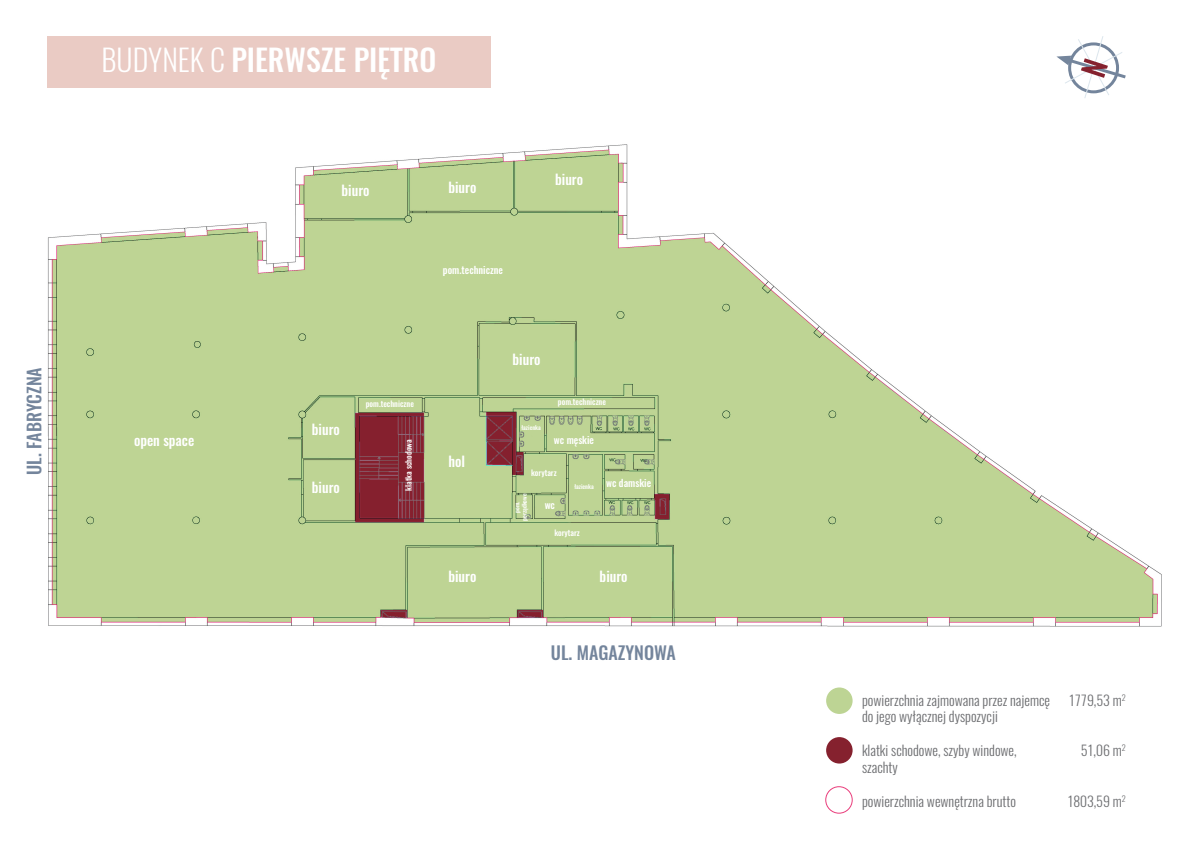
<style>
.page{position:relative;width:1191px;height:842px;background:#fff}
.page>*{position:absolute;margin:0;border:0;box-sizing:border-box;transform-origin:0 0}
.t1{font:500 30px "Oswald";color:#fff}
.t2{font:500 18px "Oswald";color:#74859c}
.t3{font:300 14px/16.8px "Oswald";color:#6c6d70}
.t4{font:500 14px "Oswald";color:#fff}
.t5{font:500 10px "Oswald";color:#fff}
.t6{font:500 8px "Oswald";color:#fff}
.t7{font:500 6px "Oswald";color:#fff}
.s1{font-weight:300}
</style>
<div class="page">
<img style="left:47px;top:83px;width:1115px;height:631px">
<div style="left:47px;top:36px;width:443px;height:51px;background:#eacbc4"></div>
<div style="left:826px;top:687px;width:26px;height:27px;background:#bdd494;border-radius:50%"></div>
<div style="left:826px;top:737px;width:26px;height:26px;background:#85212e;border-radius:50%"></div>
<svg style="left:1056px;top:36px;width:73px;height:63px"></svg>
<div style="left:825px;top:786px;width:27px;height:28px;border:1px solid #e93c7b;border-radius:50%"></div>
<p class="t2" style="left:22px;top:475px;width:109px;rotate:-90deg">UL. FABRYCZNA</p>
<p class="t1" style="left:101px;top:39px;width:336px"><span class="s1">BUDYNEK C</span> PIERWSZE PIĘTRO</p>
<p class="t4" style="left:134px;top:430px;width:62px">open space</p>
<p class="t4" style="left:341px;top:181px;width:29px">biuro</p>
<p class="t4" style="left:448px;top:177px;width:30px">biuro</p>
<p class="t5" style="left:443px;top:263px;width:62px">pom.techniczne</p>
<p class="t4" style="left:555px;top:170px;width:29px">biuro</p>
<p class="t4" style="left:312px;top:420px;width:30px">biuro</p>
<p class="t4" style="left:312px;top:477px;width:30px">biuro</p>
<p class="t6" style="left:366px;top:398px;width:50px">pom.techniczne</p>
<p class="t6" style="left:403px;top:491px;width:53px;rotate:-90deg">klatka schodowa</p>
<p class="t4" style="left:448px;top:452px;width:18px">hol</p>
<p class="t4" style="left:448px;top:566px;width:30px">biuro</p>
<p class="t4" style="left:512px;top:350px;width:29px">biuro</p>
<p class="t6" style="left:558px;top:396px;width:50px">pom.techniczne</p>
<p class="t7" style="left:521px;top:423px;width:21px">łazienka</p>
<p class="t6" style="left:531px;top:467px;width:27px">korytarz</p>
<p class="t5" style="left:545px;top:497px;width:12px">wc</p>
<p class="t5" style="left:554px;top:433px;width:42px">wc męskie</p>
<p class="t7" style="left:574px;top:482px;width:21px">łazienka</p>
<p class="t5" style="left:606px;top:476px;width:46px">wc damskie</p>
<p class="t7" style="left:513px;top:513px;width:13px;rotate:-90deg">pom.</p>
<p class="t7" style="left:520px;top:521px;width:29px;rotate:-90deg">porządkowe</p>
<p class="t6" style="left:554px;top:527px;width:27px">korytarz</p>
<p class="t4" style="left:599px;top:566px;width:29px">biuro</p>
<p class="t2" style="left:551px;top:640px;width:127px">UL. MAGAZYNOWA</p>
<p class="t3" style="left:862px;top:692px;width:189px">powierzchnia zajmowana przez najemcę do jego wyłącznej dyspozycji</p>
<p class="t3" style="left:862px;top:742px;width:156px">klatki schodowe, szyby windowe, szachty</p>
<p class="t3" style="left:862px;top:792px;width:155px">powierzchnia wewnętrzna brutto</p>
<p class="t3" style="left:1069px;top:692px;width:58px">1779,53 m<sup>2</sup></p>
<p class="t3" style="left:1080px;top:742px;width:46px">51,06 m<sup>2</sup></p>
<p class="t3" style="left:1067px;top:792px;width:60px">1803,59 m<sup>2</sup></p>
</div>
